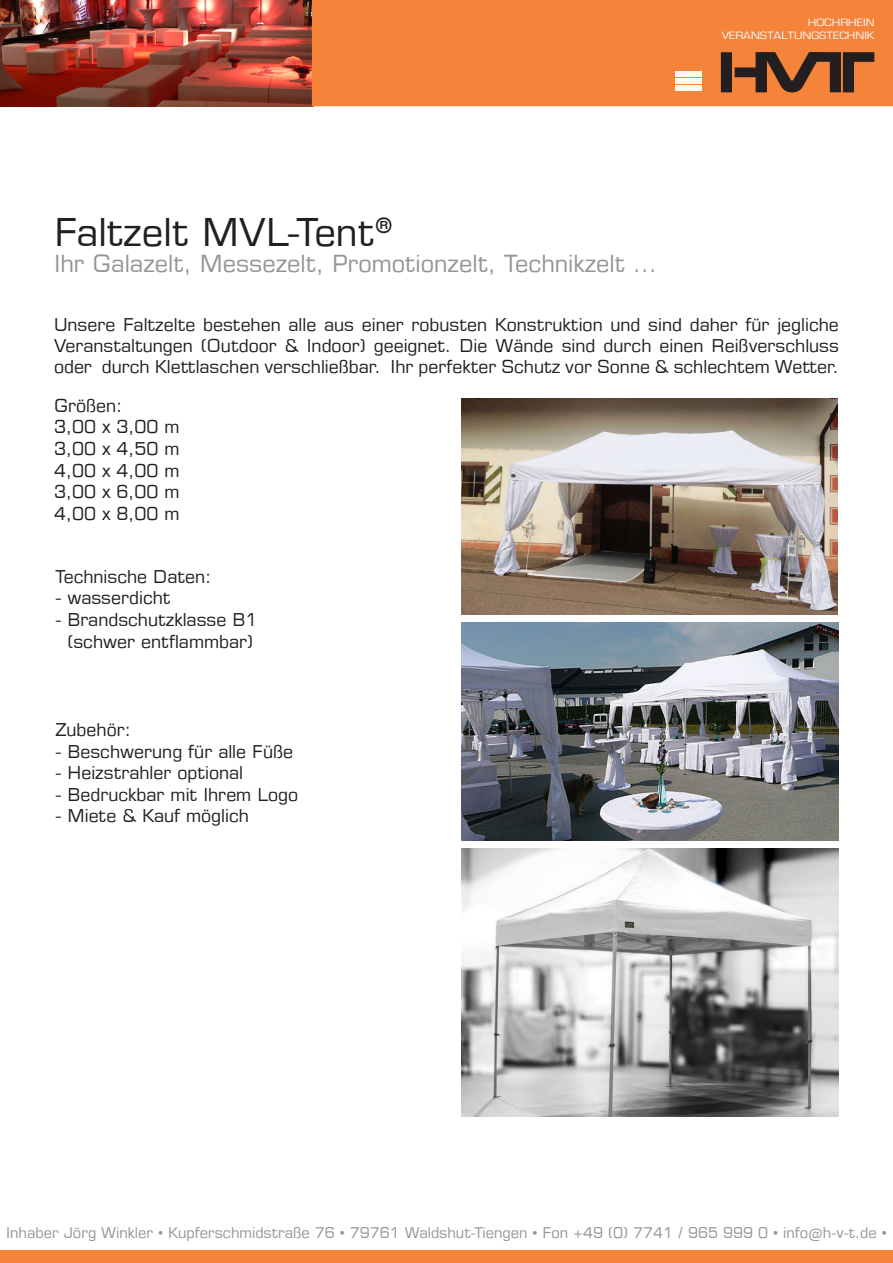
<style>
.page{position:relative;width:893px;height:1263px;background:#fff}
.page>*{position:absolute;margin:0;border:0;box-sizing:border-box;transform-origin:0 0}
.t1{font:39px "Eurostile LT";color:#231f20}
.t2{font:24px "Eurostile LT";color:#939598}
.t3{font:18px/21.6px "Eurostile LT";color:#231f20;text-align:justify}
.t4{font:15px "Eurostile LT";color:#939598}
.t5{font:11.1px/13.4px "Eurostile";color:#faf9fb;text-align:right;scale:1.15 1}
</style>
<div class="page">
<img style="left:0;top:0;width:312px;height:106px">
<img style="left:461px;top:848px;width:378px;height:268px">
<div style="left:0;top:1250px;width:893px;height:13px;background:#f5843a"></div>
<img style="left:461px;top:399px;width:377px;height:216px">
<img style="left:461px;top:623px;width:378px;height:217px">
<div style="left:312px;top:0;width:581px;height:106px;background:#f5843a"></div>
<svg style="left:672px;top:10px;width:210px;height:89px;background:#cf7236"></svg>
<div style="left:675px;top:72px;width:27px;height:5px;background:#fbfbfc"></div>
<div style="left:675px;top:79px;width:27px;height:5px;background:#fbfbfc"></div>
<div style="left:675px;top:86px;width:27px;height:5px;background:#fbfbfc"></div>
<p class="t5" style="left:722px;top:16px;width:134px">HOCHRHEIN<br>VERANSTALTUNGSTECHNIK</p>
<h1 class="t1" style="left:54px;top:209px;width:341px">Faltzelt MVL-Tent®</h1>
<h2 class="t2" style="left:54px;top:249px;width:605px">Ihr Galazelt, Messezelt, Promotionzelt, Technikzelt ...</h2>
<p class="t3" style="left:54px;top:313px;width:786px;line-height:21px">Unsere Faltzelte bestehen alle aus einer robusten Konstruktion und sind daher für jegliche Veranstaltungen (Outdoor &amp; Indoor) geeignet. Die Wände sind durch einen Reißverschluss oder durch Klettlaschen verschließbar. Ihr perfekter Schutz vor Sonne &amp; schlechtem Wetter.</p>
<p class="t3" style="left:54px;top:394px;width:127px;text-align:left">Größen:<br>3,00 x 3,00 m<br>3,00 x 4,50 m<br>4,00 x 4,00 m<br>3,00 x 6,00 m<br>4,00 x 8,00 m</p>
<p class="t3" style="left:55px;top:565px;width:157px">Technische Daten:</p>
<p class="t3" style="left:55px;top:587px;width:117px">- wasserdicht</p>
<p class="t3" style="left:55px;top:609px;width:203px;text-align:center">- Brandschutzklasse B1 (schwer entflammbar)</p>
<p class="t3" style="left:55px;top:718px;width:77px">Zubehör:</p>
<p class="t3" style="left:55px;top:740px;width:239px">- Beschwerung für alle Füße</p>
<p class="t3" style="left:55px;top:762px;width:189px">- Heizstrahler optional</p>
<p class="t3" style="left:55px;top:783px;width:244px">- Bedruckbar mit Ihrem Logo</p>
<p class="t3" style="left:55px;top:805px;width:195px">- Miete &amp; Kauf möglich</p>
<p class="t4" style="left:6px;top:1223px;width:882px">Inhaber Jörg Winkler • Kupferschmidstraße 76 • 79761 Waldshut-Tiengen • Fon +49 (0) 7741 / 965 999 0 • info@h-v-t.de •</p>
</div>
